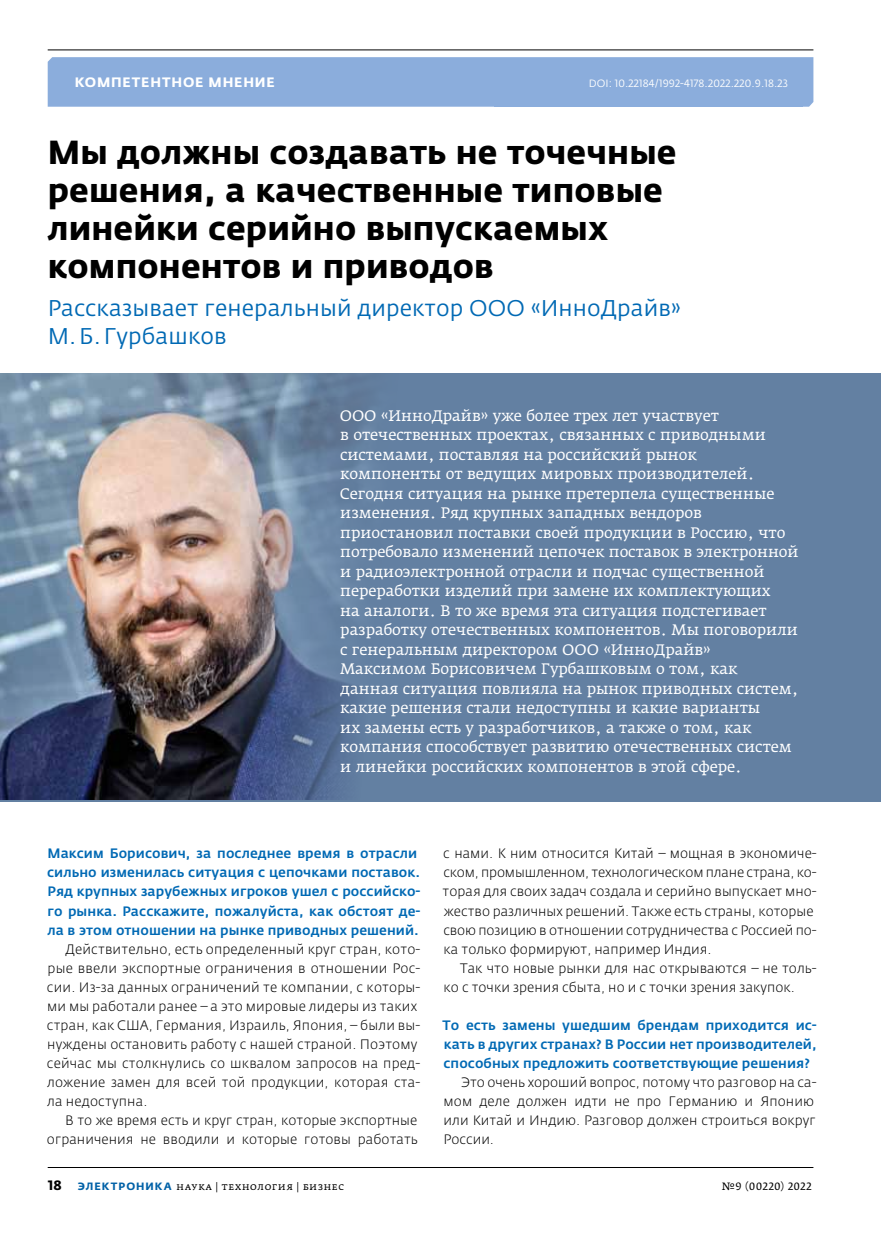
<style>
.page{position:relative;width:881px;height:1234px;background:#fff}
.page>*{position:absolute;margin:0;border:0;box-sizing:border-box;transform-origin:0 0}
.t1{font:700 33px/38.1px "Fedra Sans Pro";letter-spacing:.005em;color:#000}
.t2{font:22.5px/28.5px "Fedra Sans Pro";letter-spacing:.005em;color:#0069b4}
.t3{font:15px/19.5px "Fedra Serif A Pro";letter-spacing:-.005em;color:#fff}
.t4{font:300 13.5px/19px "Fedra Sans Pro";letter-spacing:.005em;color:#000}
.t5{font:500 13.5px/19px "Fedra Sans Pro";letter-spacing:.005em;color:#0069b4}
.t6{font:700 13.5px "Fedra Sans Alt Pro";letter-spacing:.06em;color:#fff}
.t7{font:10.5px "Fedra Serif A Pro";letter-spacing:.035em;color:#000}
.t8{font:10.5px "Fedra Sans Pro";letter-spacing:.015em;color:#fff}
.t9{font:300 10.5px "Fedra Sans Pro";letter-spacing:.015em;color:#fff}
.s1{font-family:"Fedra Sans Pro";font-weight:700;font-size:13.5px}
.s2{font-family:"Fedra Sans Alt Pro";font-weight:700;color:#0061a7}
</style>
<div class="page">
<div style="left:48px;top:57px;width:765px;height:50px;background:#8baddc"></div>
<hr style="left:48px;top:49px;width:765px;height:1px;background:#000">
<hr style="left:48px;top:1166px;width:765px;height:1px;background:#000">
<div style="left:494px;top:60px;width:308px;height:46px;background:#8baddc"></div>
<div style="left:0;top:373px;width:880px;height:428px;background:#6380a2"></div>
<img style="left:0;top:373px;width:371px;height:426px">
<p class="t6" style="left:75px;top:74px;width:201px">Компетентное мнение</p>
<p class="t8" style="left:588px;top:77px;width:201px">DOI: 10.22184/1992-4178.2022.220.9.18.23</p>
<p class="t9" style="left:687px;top:77px;width:100px">www.electronics.ru</p>
<h1 class="t1" style="left:48px;top:133px;width:630px">Мы должны создавать не точечные решения, а качественные типовые линейки серийно выпускаемых компонентов и приводов</h1>
<h2 class="t2" style="left:48px;top:294px;width:634px">Рассказывает генеральный директор ООО «ИнноДрайв»<br>М.Б.Гурбашков</h2>
<p class="t3" style="left:340px;top:405px;width:460px">ООО «ИнноДрайв» уже более трех лет участвует<br>в отечественных проектах, связанных с приводными системами, поставляя на российский рынок компоненты от ведущих мировых производителей.<br>Сегодня ситуация на рынке претерпела существенные изменения. Ряд крупных западных вендоров приостановил поставки своей продукции в Россию, что потребовало изменений цепочек поставок в электронной и радиоэлектронной отрасли и подчас существенной переработки изделий при замене их комплектующих<br>на аналоги. В то же время эта ситуация подстегивает разработку отечественных компонентов. Мы поговорили с генеральным директором ООО «ИнноДрайв» Максимом Борисовичем Гурбашковым о том, как данная ситуация повлияла на рынок приводных систем, какие решения стали недоступны и какие варианты<br>их замены есть у разработчиков, а также о том, как компания способствует развитию отечественных систем и линейки российских компонентов в этой сфере.</p>
<p class="t5" style="left:47px;top:844px;width:375px">Максим Борисович, за последнее время в отрасли сильно изменилась ситуация с цепочками поставок.<br>Ряд крупных зарубежных игроков ушел с российско&shy;го рынка. Расскажите, пожалуйста, как обстоят де&shy;ла в этом отношении на рынке приводных решений.</p>
<p class="t4" style="left:47px;top:939px;width:375px;text-indent:18px">Действительно, есть определенный круг стран, кото&shy;рые ввели экспортные ограничения в отношении Рос&shy;сии. Из-за данных ограничений те компании, с которы&shy;ми мы работали ранее – а это мировые лидеры из таких стран, как США, Германия, Израиль, Япония, – были вы&shy;нуждены остановить работу с нашей страной. Поэтому сейчас мы столкнулись со шквалом запросов на пред&shy;ложение замен для всей той продукции, которая ста&shy;ла недоступна.</p>
<p class="t4" style="left:47px;top:1110px;width:372px;text-align:right">В то же время есть и круг стран, которые экспортные ограничения не вводили и которые готовы работать</p>
<p class="t4" style="left:442px;top:844px;width:375px">с нами. К ним относится Китай – мощная в экономиче&shy;ском, промышленном, технологическом плане страна, ко&shy;торая для своих задач создала и серийно выпускает мно&shy;жество различных решений. Также есть страны, которые свою позицию в отношении сотрудничества с Россией по&shy;ка только формируют, например Индия.</p>
<p class="t4" style="left:443px;top:958px;width:374px;text-indent:17px">Так что новые рынки для нас открываются – не толь&shy;ко с точки зрения сбыта, но и с точки зрения закупок.</p>
<p class="t5" style="left:442px;top:1015px;width:375px;text-align:justify">То есть замены ушедшим брендам приходится ис&shy;кать в других странах? В России нет производителей, способных предложить соответствующие решения?</p>
<p class="t4" style="left:443px;top:1072px;width:374px;text-indent:18px">Это очень хороший вопрос, потому что разговор на са&shy;мом деле должен идти не про Германию и Японию или Китай и Индию. Разговор должен строиться вокруг России.</p>
<p class="t7" style="left:48px;top:1179px;width:298px"><span class="s1">18</span> <span class="s2">ЭЛЕКТРОНИКА</span> наука | технология | бизнес</p>
<p class="t7" style="left:721px;top:1179px;width:91px">№9 (00220) 2022</p>
</div>
